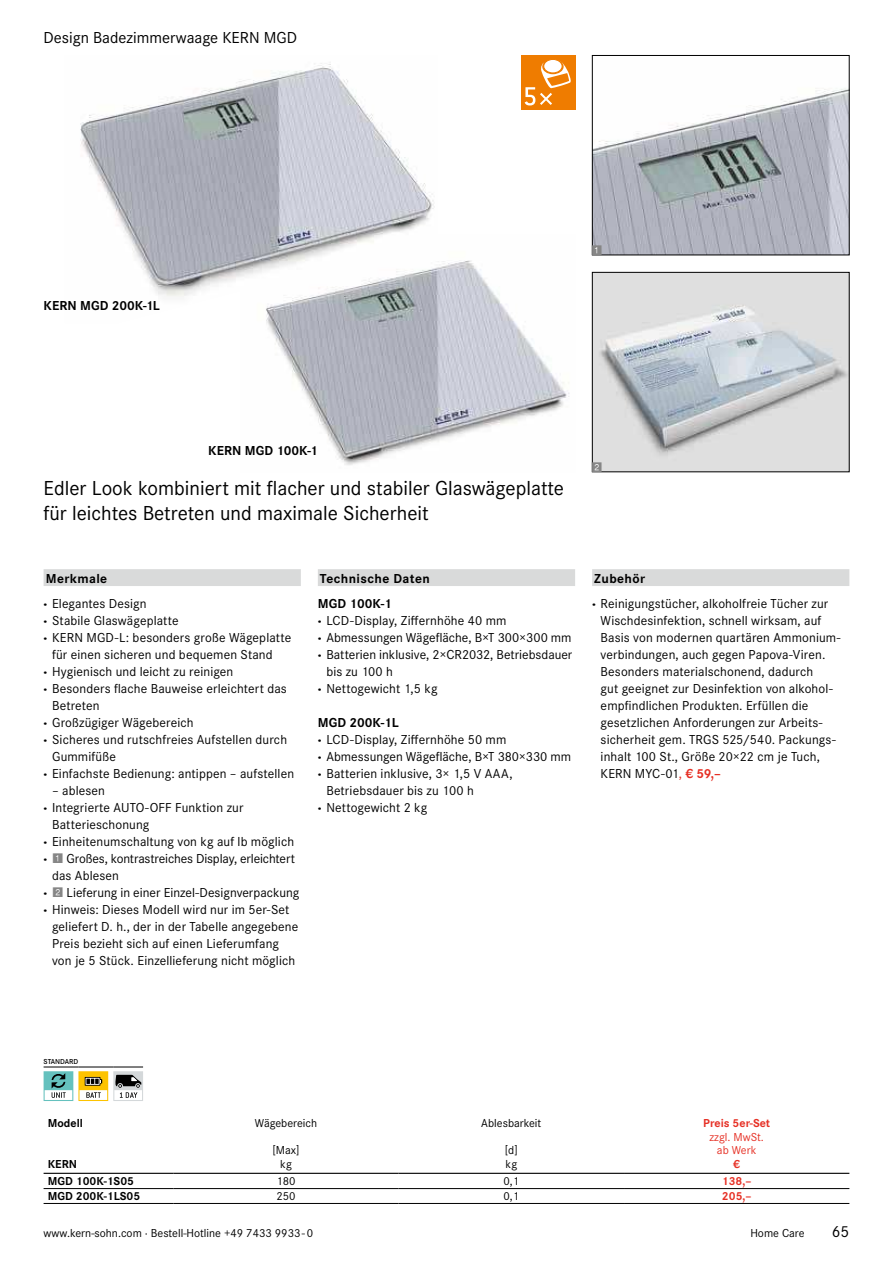
<style>
.page{position:relative;width:893px;height:1263px;background:#fff}
.page>*{position:absolute;margin:0;border:0;box-sizing:border-box;transform-origin:0 0}
.t1{font:21px/25.2px "Corporate S Pro";color:#000}
.t2{font:16.5px "Corporate S Pro";color:#000}
.t3{font:13.5px/17px "Corporate S Pro";letter-spacing:.01em;color:#000}
.t4{font:13.5px "Corporate S Pro";letter-spacing:-.01em;color:#000}
.t5{font:700 13.5px "Corporate S Pro";letter-spacing:.005em;color:#000}
.t6{font:700 13.5px/25.5px "Corporate S Pro";letter-spacing:.03em;color:#000}
.t7{font:13.05px "Square Frame Neg";color:#868686}
.t8{font:12px/13.5px "Corporate S Pro";color:#000;text-align:center}
.t9{font:700 12px "Corporate S Pro";color:#000}
.t10{font:700 12px "Corporate S Pro";color:#e63025}
.t11{font:12px/13.5px "Corporate S Pro";color:#e63025;text-align:center}
.t12{font:600 7.5px "Corporate S Pro";color:#000}
.s1{font-weight:700}
.s2{font-weight:800}
.s3{font-family:"Square Frame Neg";font-size:13.05px;color:#868686}
.s4{color:#e63025}
.s5{font-weight:700;color:#e63025}
</style>
<div class="page">
<hr style="left:44px;top:1067px;width:34px;height:1px;background:#000">
<hr style="left:78px;top:1067px;width:35px;height:1px;background:#000">
<hr style="left:113px;top:1067px;width:30px;height:1px;background:#000">
<svg style="left:44px;top:1071px;width:99px;height:30px"></svg>
<hr style="left:44px;top:1188px;width:129px;height:1px;background:#000">
<hr style="left:173px;top:1188px;width:226px;height:1px;background:#000">
<hr style="left:399px;top:1188px;width:225px;height:1px;background:#000">
<hr style="left:624px;top:1188px;width:225px;height:1px;background:#000">
<hr style="left:44px;top:1203px;width:129px;height:1px;background:#000">
<hr style="left:173px;top:1203px;width:226px;height:1px;background:#000">
<hr style="left:399px;top:1203px;width:225px;height:1px;background:#000">
<hr style="left:624px;top:1203px;width:225px;height:1px;background:#000">
<hr style="left:44px;top:1173px;width:129px;height:1px;background:#000">
<hr style="left:173px;top:1173px;width:226px;height:1px;background:#000">
<hr style="left:399px;top:1173px;width:225px;height:1px;background:#000">
<hr style="left:624px;top:1173px;width:225px;height:1px;background:#000">
<div style="left:521px;top:55px;width:54px;height:54px;background:#ef7c00"></div>
<svg style="left:525px;top:59px;width:46px;height:46px"></svg>
<img style="left:594px;top:88px;width:253px;height:165px">
<div style="left:592px;top:55px;width:257px;height:200px;border:1px solid #000"></div>
<img style="left:594px;top:274px;width:253px;height:196px">
<div style="left:592px;top:272px;width:257px;height:200px;border:1px solid #000"></div>
<div style="left:594px;top:246px;width:6px;height:8px;background:#fff"></div>
<div style="left:594px;top:463px;width:6px;height:8px;background:#fff"></div>
<img style="left:266px;top:260px;width:304px;height:205px">
<img style="left:80px;top:63px;width:358px;height:260px">
<div style="left:44px;top:569px;width:257px;height:17px;background:#d9dada"></div>
<div style="left:318px;top:569px;width:257px;height:17px;background:#d9dada"></div>
<div style="left:592px;top:569px;width:257px;height:17px;background:#d9dada"></div>
<p class="t2" style="left:44px;top:28px;width:255px">Design Badezimmerwaage KERN MGD</p>
<p class="t5" style="left:44px;top:301px;width:118px">KERN MGD 200K-1L</p>
<p class="t7" style="left:591px;top:243px;width:13px">1</p>
<p class="t5" style="left:208px;top:446px;width:111px">KERN MGD 100K-1</p>
<h1 class="t1" style="left:44px;top:475px;width:522px">Edler Look kombiniert mit flacher und stabiler Glaswägeplatte für leichtes Betreten und maximale Sicherheit</h1>
<p class="t7" style="left:591px;top:460px;width:13px">2</p>
<p class="t3" style="left:44px;top:565px;width:105px;line-height:25.5px"><span class="s1">Merkmale<br></span><span class="s2">·</span> Elegantes Design</p>
<p class="t3" style="left:44px;top:612px;width:137px"><span class="s2">·</span> Stabile Glaswägeplatte</p>
<p class="t3" style="left:44px;top:629px;width:249px"><span class="s2">·</span> KERN MGD-L: besonders große Wägeplatte</p>
<p class="t3" style="left:52px;top:646px;width:222px">für einen sicheren und bequemen Stand</p>
<p class="t3" style="left:44px;top:663px;width:191px"><span class="s2">·</span> Hygienisch und leicht zu reinigen</p>
<p class="t3" style="left:44px;top:680px;width:245px"><span class="s2">·</span> Besonders flache Bauweise erleichtert das</p>
<p class="t3" style="left:52px;top:697px;width:49px">Betreten</p>
<p class="t3" style="left:44px;top:714px;width:152px"><span class="s2">·</span> Großzügiger Wägebereich</p>
<p class="t3" style="left:44px;top:731px;width:245px"><span class="s2">·</span> Sicheres und rutschfreies Aufstellen durch</p>
<p class="t3" style="left:52px;top:748px;width:65px">Gummifüße</p>
<p class="t3" style="left:44px;top:765px;width:252px"><span class="s2">·</span> Einfachste Bedienung: antippen – aufstellen</p>
<p class="t3" style="left:52px;top:782px;width:54px">– ablesen</p>
<p class="t3" style="left:44px;top:799px;width:201px"><span class="s2">·</span> Integrierte AUTO-OFF Funktion zur</p>
<p class="t3" style="left:52px;top:816px;width:99px">Batterieschonung</p>
<p class="t3" style="left:44px;top:833px;width:252px"><span class="s2">·</span> Einheitenumschaltung von kg auf lb möglich</p>
<p class="t4" style="left:44px;top:852px;width:253px"><span class="s2">·</span> <span class="s3">1</span> Großes, kontrastreiches Display, erleichtert</p>
<p class="t3" style="left:52px;top:867px;width:68px">das Ablesen</p>
<p class="t3" style="left:44px;top:884px;width:257px"><span class="s2">·</span> <span class="s3">2</span> Lieferung in einer Einzel-Designverpackung</p>
<p class="t3" style="left:44px;top:901px;width:247px"><span class="s2">·</span> Hinweis: Dieses Modell wird nur im 5er-Set</p>
<p class="t3" style="left:52px;top:918px;width:248px">geliefert D. h., der in der Tabelle angegebene</p>
<p class="t3" style="left:52px;top:935px;width:229px">Preis bezieht sich auf einen Lieferumfang</p>
<p class="t3" style="left:52px;top:952px;width:245px">von je 5 Stück. Einzellieferung nicht möglich</p>
<p class="t6" style="left:318px;top:567px;width:113px">Technische Daten<br>MGD 100K-1</p>
<p class="t3" style="left:318px;top:612px;width:190px"><span class="s2">·</span> LCD-Display, Ziffernhöhe 40 mm</p>
<p class="t3" style="left:318px;top:629px;width:255px"><span class="s2">·</span> Abmessungen Wägefläche, B×T 300×300 mm</p>
<p class="t3" style="left:318px;top:646px;width:256px"><span class="s2">·</span> Batterien inklusive, 2×CR2032, Betriebsdauer</p>
<p class="t3" style="left:326px;top:663px;width:68px">bis zu 100 h</p>
<p class="t3" style="left:318px;top:680px;width:121px"><span class="s2">·</span> Nettogewicht 1,5 kg</p>
<p class="t5" style="left:318px;top:718px;width:82px">MGD 200K-1L</p>
<p class="t3" style="left:318px;top:731px;width:190px"><span class="s2">·</span> LCD-Display, Ziffernhöhe 50 mm</p>
<p class="t3" style="left:318px;top:748px;width:255px"><span class="s2">·</span> Abmessungen Wägefläche, B×T 380×330 mm</p>
<p class="t3" style="left:318px;top:765px;width:196px"><span class="s2">·</span> Batterien inklusive, 3× 1,5 V AAA,</p>
<p class="t3" style="left:326px;top:782px;width:149px">Betriebsdauer bis zu 100 h</p>
<p class="t3" style="left:318px;top:799px;width:111px"><span class="s2">·</span> Nettogewicht 2 kg</p>
<p class="t3" style="left:592px;top:565px;width:238px;line-height:25.5px"><span class="s1">Zubehör<br></span><span class="s2">·</span> Reinigungstücher, alkoholfreie Tücher zur</p>
<p class="t3" style="left:601px;top:612px;width:241px">Wischdesinfektion, schnell wirksam, auf Basis von modernen quartären Ammonium&shy;verbindungen, auch gegen Papova-Viren.<br>Besonders materialschonend, dadurch<br>gut geeignet zur Desinfektion von alkohol&shy;empfindlichen Produkten. Erfüllen die gesetzlichen Anforderungen zur Arbeits&shy;sicherheit gem. TRGS 525/540. Packungs&shy;inhalt 100 St., Größe 20×22 cm je Tuch, KERN MYC-01<span class="s4">,</span> <span class="s5">€ 59,–</span></p>
<p class="t12" style="left:44px;top:1056px;width:36px">STANDARD</p>
<p class="t9" style="left:48px;top:1119px;width:37px">Modell</p>
<p class="t8" style="left:255px;top:1117px;width:64px">Wägebereich</p>
<p class="t8" style="left:481px;top:1117px;width:62px">Ablesbarkeit</p>
<p class="t10" style="left:703px;top:1119px;width:68px">Preis 5er-Set</p>
<p class="t11" style="left:709px;top:1130px;width:56px">zzgl. MwSt. ab Werk</p>
<p class="t8" style="left:272px;top:1144px;width:29px">[Max] kg</p>
<p class="t8" style="left:505px;top:1142px;width:14px;line-height:14.7px;text-align:left">[d] kg</p>
<p class="t10" style="left:733px;top:1159px;width:8px">€</p>
<p class="t9" style="left:48px;top:1159px;width:31px">KERN</p>
<p class="t9" style="left:48px;top:1177px;width:88px">MGD 100K-1S05</p>
<p class="t8" style="left:276px;top:1174px;width:21px">180</p>
<p class="t8" style="left:503px;top:1174px;width:17px">0,1</p>
<p class="t10" style="left:722px;top:1177px;width:31px">138,–</p>
<p class="t9" style="left:48px;top:1192px;width:94px">MGD 200K-1LS05</p>
<p class="t8" style="left:276px;top:1189px;width:21px">250</p>
<p class="t8" style="left:503px;top:1189px;width:17px">0,1</p>
<p class="t10" style="left:722px;top:1192px;width:31px">205,–</p>
<p class="t8" style="left:44px;top:1227px;width:271px">www.kern-sohn.com · Bestell-Hotline +49 7433 9933 - 0</p>
<p class="t8" style="left:750px;top:1227px;width:56px">Home Care</p>
<p class="t2" style="left:832px;top:1223px;width:19px">65</p>
</div>
